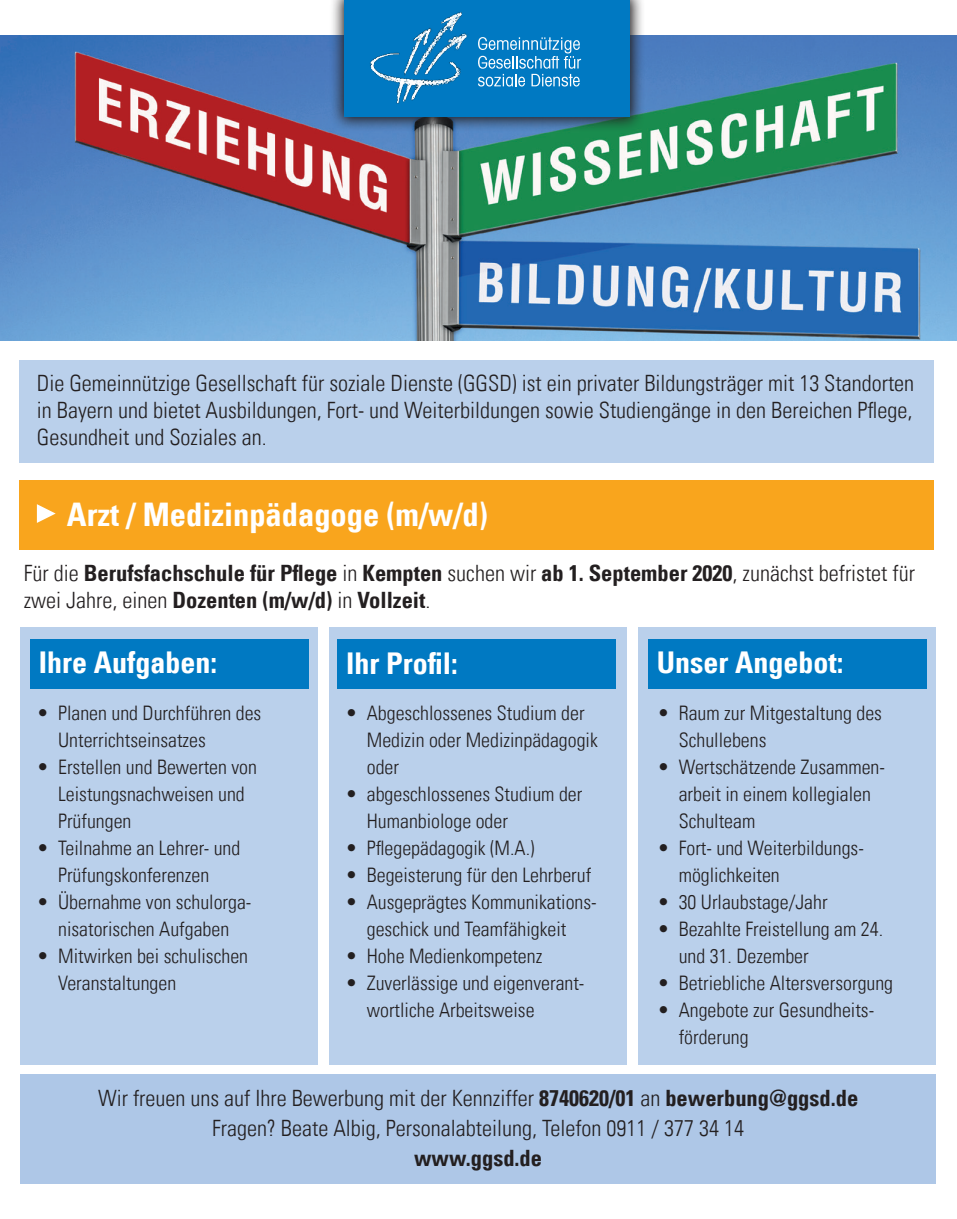
<style>
.page{position:relative;width:957px;height:1219px;background:#fff}
.page>*{position:absolute;margin:0;border:0;box-sizing:border-box;transform-origin:0 0}
.t1{font:32.5px "Univers Com 67 Bold Cond";color:#fff}
.t2{font:30px "Univers Com 67 Bold Cond";color:#fff}
.t3{font:22.5px/27px "Univers Com 47 Light Cond";color:#231f20;text-align:justify}
.t4{font:22.5px/27px "Univers Com 67 Bold Cond";color:#231f20}
.t5{font:20px/27px "Univers Com 47 Light Cond";color:#231f20}
.s1{font-family:"Univers Com 47 Light Cond"}
.s2{font-family:"Univers Com 67 Bold Cond"}
</style>
<div class="page">
<img style="left:0;top:35px;width:957px;height:305px">
<div style="left:19px;top:360px;width:915px;height:102px;background:#bad0eb"></div>
<div style="left:638px;top:627px;width:297px;height:437px;background:#bad0eb"></div>
<div style="left:648px;top:639px;width:278px;height:50px;background:#0079c2"></div>
<div style="left:19px;top:480px;width:915px;height:70px;background:#f9a51d"></div>
<svg style="left:37px;top:504px;width:19px;height:19px"></svg>
<div style="left:21px;top:1074px;width:914px;height:109px;background:#aec7e7"></div>
<div style="left:329px;top:627px;width:298px;height:437px;background:#bad0eb"></div>
<div style="left:338px;top:639px;width:278px;height:50px;background:#0079c2"></div>
<div style="left:21px;top:627px;width:297px;height:437px;background:#bad0eb"></div>
<svg style="left:329px;top:0;width:316px;height:132px;background:#507591"></svg>
<div style="left:345px;top:0;width:285px;height:117px;background:#0079c2"></div>
<svg style="left:478px;top:37px;width:103px;height:50px"></svg>
<img style="left:370px;top:12px;width:98px;height:92px">
<div style="left:30px;top:639px;width:278px;height:50px;background:#0079c2"></div>
<p class="t3" style="left:37px;top:370px;width:879px">Die Gemeinnützige Gesellschaft für soziale Dienste (GGSD) ist ein privater Bildungsträger mit 13 Standorten in Bayern und bietet Ausbildungen, Fort- und Weiterbildungen sowie Studiengänge in den Bereichen Pflege, Gesundheit und Soziales an.</p>
<h1 class="t1" style="left:67px;top:495px;width:422px">Arzt / Medizinpädagoge (m/w/d)</h1>
<p class="t4" style="left:24px;top:559px;width:893px"><span class="s1">Für die</span> Berufsfachschule für Pflege <span class="s1">in</span> Kempten <span class="s1">suchen wir</span> ab 1. September 2020<span class="s1">, zunächst befristet für zwei Jahre, einen</span> Dozenten (m/w/d) <span class="s1">in</span> Vollzeit<span class="s1">.</span></p>
<h2 class="t2" style="left:39px;top:644px;width:180px">Ihre Aufgaben:</h2>
<p class="t5" style="left:58px;top:699px;width:205px;text-indent:-21px">• Planen und Durchführen des<br>Unterrichtseinsatzes</p>
<p class="t5" style="left:58px;top:753px;width:200px;text-indent:-21px">• Erstellen und Bewerten von<br>Leistungsnachweisen und<br>Prüfungen</p>
<p class="t5" style="left:37px;top:834px;width:205px;text-align:center">• Teilnahme an Lehrer- und<br>Prüfungskonferenzen</p>
<p class="t5" style="left:37px;top:888px;width:216px;text-align:center">• Übernahme von schulorga&shy;nisatorischen Aufgaben</p>
<p class="t5" style="left:58px;top:942px;width:191px;text-indent:-21px">• Mitwirken bei schulischen<br>Veranstaltungen</p>
<h2 class="t2" style="left:346px;top:644px;width:113px">Ihr Profil:</h2>
<p class="t5" style="left:367px;top:699px;width:232px;text-indent:-21px">• Abgeschlossenes Studium der<br>Medizin oder Medizinpädagogik oder</p>
<p class="t5" style="left:367px;top:780px;width:217px;text-indent:-21px">• abgeschlossenes Studium der<br>Humanbiologe oder</p>
<p class="t5" style="left:345px;top:834px;width:190px">• Pflegepädagogik (M.A.)</p>
<p class="t5" style="left:345px;top:861px;width:247px">• Begeisterung für den Lehrberuf</p>
<p class="t5" style="left:345px;top:888px;width:253px;text-align:center">• Ausgeprägtes Kommunikations&shy;geschick und Teamfähigkeit</p>
<p class="t5" style="left:345px;top:942px;width:198px">• Hohe Medienkompetenz</p>
<p class="t5" style="left:367px;top:969px;width:219px;text-indent:-21px">• Zuverlässige und eigenverant&shy;wortliche Arbeitsweise</p>
<h2 class="t2" style="left:656px;top:644px;width:188px">Unser Angebot:</h2>
<p class="t5" style="left:679px;top:699px;width:205px;text-indent:-21px">• Raum zur Mitgestaltung des<br>Schullebens</p>
<p class="t5" style="left:679px;top:753px;width:208px;text-indent:-21px">• Wertschätzende Zusammen&shy;arbeit in einem kollegialen<br>Schulteam</p>
<p class="t5" style="left:679px;top:834px;width:187px;text-indent:-21px">• Fort- und Weiterbildungs&shy;möglichkeiten</p>
<p class="t5" style="left:657px;top:888px;width:172px">• 30 Urlaubstage/Jahr</p>
<p class="t5" style="left:679px;top:915px;width:206px;text-indent:-21px">• Bezahlte Freistellung am 24. und 31. Dezember</p>
<p class="t5" style="left:657px;top:969px;width:237px">• Betriebliche Altersversorgung</p>
<p class="t5" style="left:679px;top:996px;width:197px;text-indent:-21px">• Angebote zur Gesundheits&shy;förderung</p>
<p class="t3" style="left:98px;top:1083px;width:762px;line-height:30px;text-align:center">Wir freuen uns auf Ihre Bewerbung mit der Kennziffer <span class="s2">8740620/01</span> an <span class="s2">bewerbung@ggsd.de<br></span>Fragen? Beate Albig, Personalabteilung, Telefon 0911 / 377 34 14</p>
<p class="t4" style="left:414px;top:1144px;width:129px">www.ggsd.de</p>
</div>
